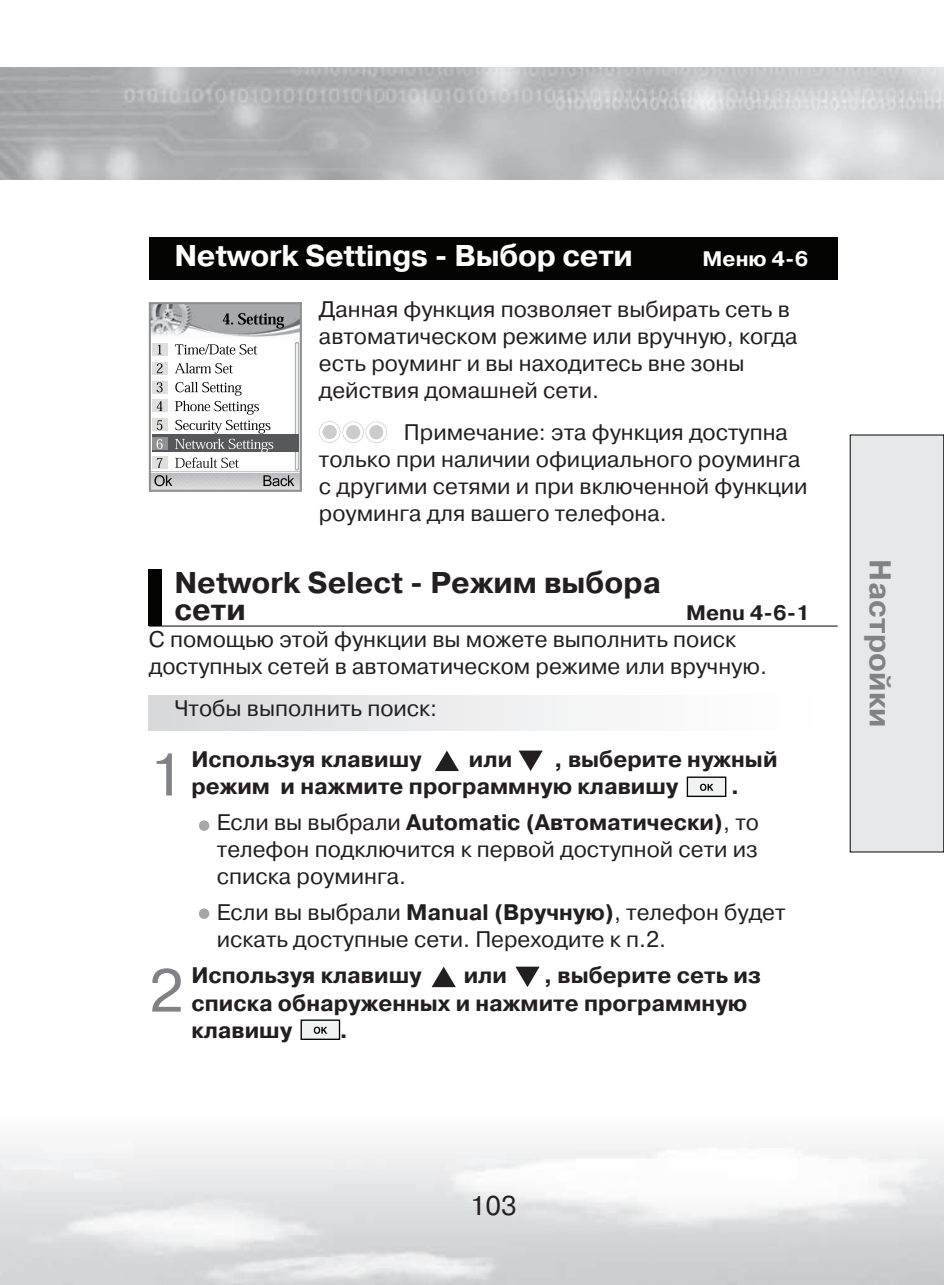
<style>
.page{position:relative;width:944px;height:1285px;background:#fff}
.page>*{position:absolute;margin:0;border:0;box-sizing:border-box;transform-origin:0 0}
.t1{font:60px "Pragmatica C";color:#808285}
.t2{font:700 30px/27px "Pragmatica C";color:#231f20}
.t3{font:700 30px "Pragmatica C";letter-spacing:-.01em;color:#fff}
.t4{font:700 30px "Pragmatica C";letter-spacing:.005em;color:#808285}
.t5{font:27px "Pragmatica C";color:#231f20}
.t6{font:22.5px/27px "Pragmatica C";color:#231f20}
.t7{font:700 22.5px/27px "Pragmatica C";color:#231f20}
.t8{font:700 21px "Pragmatica C";color:#231f20}
.t9{font:700 21px "Pragmatica C";color:#fff}
.s1{font-weight:400}
.s2{font-weight:700}
</style>
<div class="page">
<img style="left:0;top:68px;width:944px;height:111px">
<div style="left:850px;top:435px;width:94px;height:416px;background:#e7e8e9"></div>
<div style="left:149px;top:695px;width:689px;height:35px;background:linear-gradient(to right,#d9dadc,#fff)"></div>
<div style="left:149px;top:237px;width:689px;height:42px;background:#040503"></div>
<img style="left:152px;top:305px;width:147px;height:184px">
<div style="left:149px;top:302px;width:153px;height:190px;border:2px solid #909090"></div>
<div style="left:152px;top:434px;width:147px;height:18px;background:#57585a"></div>
<svg style="left:223px;top:313px;width:61px;height:15px"></svg>
<div style="left:152px;top:362px;width:15px;height:13px;background:#dfdfde"></div>
<div style="left:152px;top:380px;width:15px;height:13px;background:#dfdfde"></div>
<div style="left:152px;top:399px;width:15px;height:13px;background:#dfdfde"></div>
<div style="left:152px;top:418px;width:15px;height:13px;background:#dfdfde"></div>
<div style="left:152px;top:437px;width:15px;height:13px;background:#909090"></div>
<div style="left:152px;top:456px;width:15px;height:12px;background:#dfdfde"></div>
<div style="left:152px;top:343px;width:15px;height:13px;background:#dfdfde"></div>
<svg style="left:158px;top:344px;width:4px;height:10px"></svg>
<svg style="left:175px;top:344px;width:82px;height:10px"></svg>
<svg style="left:157px;top:363px;width:5px;height:10px"></svg>
<svg style="left:175px;top:363px;width:58px;height:10px"></svg>
<svg style="left:157px;top:382px;width:6px;height:10px"></svg>
<svg style="left:157px;top:401px;width:6px;height:10px"></svg>
<svg style="left:175px;top:381px;width:84px;height:33px"></svg>
<svg style="left:157px;top:420px;width:5px;height:10px"></svg>
<svg style="left:157px;top:439px;width:6px;height:10px"></svg>
<svg style="left:157px;top:458px;width:6px;height:10px"></svg>
<svg style="left:175px;top:420px;width:98px;height:48px"></svg>
<svg style="left:154px;top:475px;width:18px;height:11px"></svg>
<svg style="left:263px;top:475px;width:31px;height:11px"></svg>
<svg style="left:342px;top:421px;width:22px;height:22px"></svg>
<div style="left:345px;top:423px;width:17px;height:18px;background:#cccccb;border-radius:50%"></div>
<div style="left:343px;top:422px;width:20px;height:20px;border:3px solid #fff;border-radius:50%"></div>
<svg style="left:365px;top:421px;width:22px;height:22px"></svg>
<div style="left:368px;top:423px;width:17px;height:18px;background:#cccccb;border-radius:50%"></div>
<div style="left:366px;top:422px;width:20px;height:20px;border:3px solid #fff;border-radius:50%"></div>
<svg style="left:319px;top:421px;width:21px;height:21px"></svg>
<div style="left:321px;top:423px;width:17px;height:17px;background:#cccccb;border-radius:50%"></div>
<div style="left:320px;top:422px;width:20px;height:20px;border:3px solid #fff;border-radius:50%"></div>
<hr style="left:149px;top:625px;width:689px;height:1px;background:#040503">
<div style="left:149px;top:569px;width:13px;height:57px;background:#040503"></div>
<svg style="left:435px;top:750px;width:24px;height:21px"></svg>
<svg style="left:519px;top:750px;width:24px;height:21px"></svg>
<div style="left:687px;top:777px;width:39px;height:19px;background:#f1f3f3"></div>
<div style="left:687px;top:776px;width:39px;height:20px;border:1px solid #040503"></div>
<svg style="left:700px;top:783px;width:14px;height:7px"></svg>
<div style="left:199px;top:820px;width:10px;height:10px;background:#aba6a6;border-radius:50%"></div>
<div style="left:199px;top:908px;width:10px;height:10px;background:#aba6a6;border-radius:50%"></div>
<svg style="left:432px;top:966px;width:23px;height:20px"></svg>
<svg style="left:515px;top:966px;width:25px;height:20px"></svg>
<div style="left:301px;top:1019px;width:38px;height:20px;background:#f1f3f3"></div>
<div style="left:301px;top:1019px;width:39px;height:20px;border:1px solid #040503"></div>
<svg style="left:314px;top:1026px;width:13px;height:7px"></svg>
<h2 class="t3" style="left:174px;top:239px;width:460px">Network Settings - Выбор сети</h2>
<p class="t9" style="left:703px;top:247px;width:107px">Меню 4-6</p>
<p class="t6" style="left:319px;top:296px;width:480px">Данная функция позволяет выбирать сеть в автоматическом режиме или вручную, когда есть роуминг и вы находитесь вне зоны действия домашней сети.</p>
<p class="t6" style="left:319px;top:419px;width:490px;text-indent:85px">Примечание: эта функция доступна только при наличии официального роуминга с другими сетями и при включенной функции роуминга для вашего телефона.</p>
<h2 class="t2" style="left:174px;top:569px;width:488px">Network Select - Режим выбора сети</h2>
<p class="t8" style="left:686px;top:601px;width:125px">Menu 4-6-1</p>
<p class="t6" style="left:149px;top:626px;width:620px">С помощью этой функции вы можете выполнить поиск доступных сетей в автоматическом режиме или вручную.</p>
<p class="t6" style="left:174px;top:695px;width:264px">Чтобы выполнить поиск:</p>
<p class="t7" style="left:191px;top:746px;width:232px">Используя клавишу</p>
<p class="t7" style="left:469px;top:746px;width:45px">или</p>
<p class="t7" style="left:191px;top:746px;width:588px;text-indent:363px">, выберите нужный режим и нажмите программную клавишу</p>
<h1 class="t1" style="left:149px;top:741px;width:36px">1</h1>
<p class="t7" style="left:217px;top:768px;width:544px;line-height:36px;text-indent:514px">.<br><span class="s1">Если вы выбрали</span> Automatic (Автоматически)<span class="s1">, то</span></p>
<p class="t6" style="left:217px;top:836px;width:542px">телефон подключится к первой доступной сети из списка роуминга.</p>
<p class="t6" style="left:217px;top:899px;width:570px">Если вы выбрали <span class="s2">Manual (Вручную)</span>, телефон будет искать доступные сети. Переходите к п.2.</p>
<p class="t7" style="left:191px;top:962px;width:232px">Используя клавишу</p>
<p class="t7" style="left:464px;top:962px;width:45px">или</p>
<p class="t7" style="left:191px;top:962px;width:571px;text-indent:352px">, выберите сеть из списка обнаруженных и нажмите программную клавишу</p>
<h1 class="t1" style="left:149px;top:957px;width:36px">2</h1>
<p class="t7" style="left:340px;top:1016px;width:10px">.</p>
<h2 class="t4" style="left:897px;top:559px;width:170px;rotate:90deg">Настройки</h2>
<p class="t5" style="left:470px;top:1190px;width:46px">103</p>
</div>
